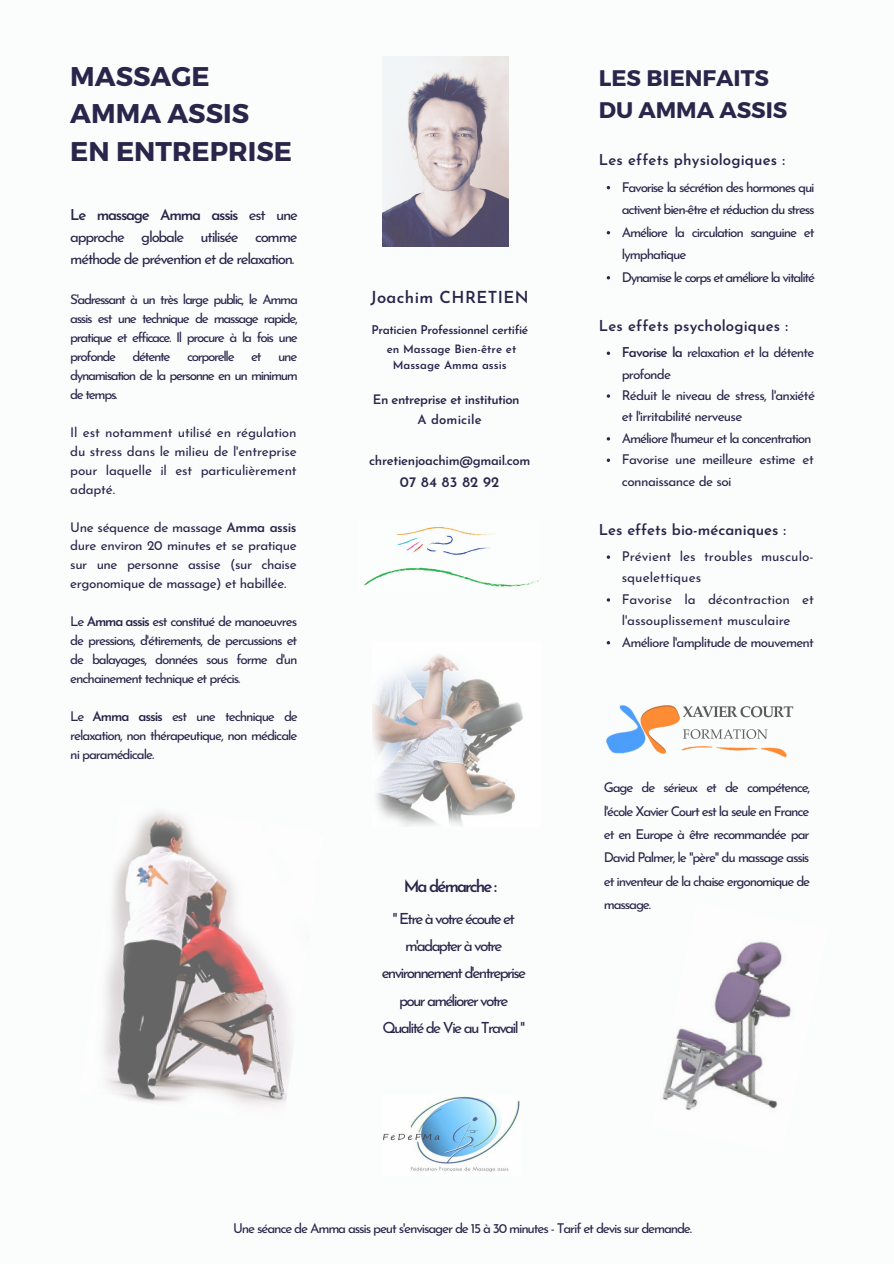
<style>
.page{position:relative;width:894px;height:1264px;background:#fff}
.page>*{position:absolute;margin:0;border:0;box-sizing:border-box;transform-origin:0 0}
.t1{font:700 27px "Montserrat";color:#2b244b}
.t2{font:700 22.5px/31.5px "Montserrat";color:#2b244b}
.t3{font:600 16.95px "Josefin Sans";letter-spacing:-.11em;color:#2b244b}
.t4{font:600 16.5px "Josefin Sans";letter-spacing:.025em;color:#2b244b}
.t5{font:15.45px/27px "Josefin Sans";letter-spacing:-.11em;color:#2b244b;text-align:center}
.t6{font:15px/21.9px "Josefin Sans";letter-spacing:-.08em;color:#2b244b;text-align:justify}
.t7{font:600 15px "Josefin Sans";letter-spacing:.01em;color:#2b244b}
.t8{font:600 14.55px "Josefin Sans";letter-spacing:.01em;color:#2b244b}
.t9{font:13.5px/18.9px "Josefin Sans";letter-spacing:-.08em;color:#2b244b;text-align:justify}
.t10{font:13.5px/21.5px "Josefin Sans";letter-spacing:-.055em;color:#2b244b}
.t11{font:13.5px/21.5px "Josefin Sans";letter-spacing:-.01em;color:#2b244b}
.t12{font:13.5px/21.5px "Josefin Sans";letter-spacing:-.04em;color:#2b244b}
.t13{font:13.5px/21.5px "Josefin Sans";color:#2b244b}
.t14{font:13.5px "Josefin Sans";letter-spacing:-.06em;color:#2b244b}
.t15{font:600 13.05px "Josefin Sans";letter-spacing:-.025em;color:#2b244b}
.t16{font:600 13.05px "Josefin Sans";letter-spacing:.01em;color:#2b244b}
.t17{font:600 12px "Josefin Sans";letter-spacing:-.03em;color:#2b244b}
.t18{font:600 11.55px "Josefin Sans";color:#2b244b}
.s1{font-weight:600}
</style>
<div class="page">
<div style="left:0;top:0;width:893px;height:1263px;background:#fbfdfc"></div>
<img style="left:382px;top:57px;width:126px;height:189px">
<img style="left:383px;top:1096px;width:137px;height:76px">
<img style="left:662px;top:941px;width:129px;height:170px">
<img style="left:103px;top:811px;width:188px;height:295px">
<img style="left:372px;top:654px;width:151px;height:172px">
<img style="left:606px;top:705px;width:187px;height:53px">
<img style="left:363px;top:527px;width:178px;height:60px">
<svg style="left:606px;top:351px;width:4px;height:4px"></svg>
<svg style="left:606px;top:394px;width:4px;height:4px"></svg>
<svg style="left:606px;top:458px;width:4px;height:4px"></svg>
<svg style="left:606px;top:555px;width:4px;height:4px"></svg>
<p class="t1" style="left:70px;top:59px;width:141px">MASSAGE</p>
<p class="t1" style="left:70px;top:96px;width:180px">AMMA ASSIS</p>
<p class="t1" style="left:70px;top:133px;width:223px">EN ENTREPRISE</p>
<p class="t6" style="left:70px;top:205px;width:229px"><span class="s1">Le massage Amma assis</span> est une approche globale utilisée comme méthode de prévention et de relaxation.</p>
<p class="t9" style="left:70px;top:291px;width:229px">S'adressant à un très large public, le Amma assis est une technique de massage rapide, pratique et efficace. Il procure à la fois une profonde détente corporelle et une dynamisation de la personne en un minimum de temps.</p>
<p class="t9" style="left:70px;top:424px;width:228px">Il est notamment utilisé en régulation du stress dans le milieu de l'entreprise pour laquelle il est particulièrement adapté.</p>
<p class="t9" style="left:70px;top:518px;width:228px">Une séquence de massage <span class="s1">Amma assis </span>dure environ 20 minutes et se pratique sur une personne assise (sur chaise ergonomique de massage) et habillée.</p>
<p class="t9" style="left:70px;top:613px;width:229px">Le <span class="s1">Amma assis</span> est constitué de manoeuvres de pressions, d'étirements, de percussions et de balayages, données sous forme d'un enchainement technique et précis.</p>
<p class="t9" style="left:70px;top:708px;width:229px">Le <span class="s1">Amma assis</span> est une technique de relaxation, non thérapeutique, non médicale ni paramédicale.</p>
<p class="t4" style="left:370px;top:291px;width:160px">Joachim CHRETIEN</p>
<p class="t17" style="left:371px;top:324px;width:158px">Praticien Professionnel certifié</p>
<p class="t18" style="left:386px;top:344px;width:131px">en Massage Bien-être et</p>
<p class="t18" style="left:392px;top:360px;width:115px">Massage Amma assis</p>
<p class="t15" style="left:373px;top:394px;width:148px">En entreprise et institution</p>
<p class="t16" style="left:417px;top:414px;width:65px">A domicile</p>
<p class="t15" style="left:369px;top:455px;width:163px">chretienjoachim@gmail.com</p>
<p class="t8" style="left:400px;top:476px;width:101px">07 84 83 82 92</p>
<p class="t3" style="left:403px;top:879px;width:95px">Ma démarche :</p>
<p class="t5" style="left:381px;top:907px;width:146px">" Etre à votre écoute et m'adapter à votre environnement d'entreprise pour améliorer votre<br>Qualité de Vie au Travail "</p>
<p class="t2" style="left:598px;top:61px;width:190px">LES BIENFAITS<br>DU AMMA ASSIS</p>
<p class="t7" style="left:598px;top:153px;width:188px">Les effets physiologiques :</p>
<p class="t9" style="left:621px;top:177px;width:194px;line-height:22.5px">Favorise la sécrétion des hormones qui activent bien-être et réduction du stress</p>
<p class="t9" style="left:621px;top:222px;width:194px;line-height:22.5px">Améliore la circulation sanguine et lymphatique</p>
<p class="t9" style="left:621px;top:269px;width:195px">Dynamise le corps et améliore la vitalité</p>
<p class="t7" style="left:598px;top:320px;width:191px">Les effets psychologiques :</p>
<p class="t9" style="left:621px;top:343px;width:194px;line-height:21.5px"><span class="s1">Favorise la</span> relaxation et la détente profonde</p>
<p class="t10" style="left:621px;top:386px;width:195px">Réduit le niveau de stress, l'anxiété et l'irritabilité nerveuse</p>
<p class="t9" style="left:621px;top:430px;width:191px">Améliore l'humeur et la concentration</p>
<p class="t12" style="left:621px;top:450px;width:193px">Favorise une meilleure estime et connaissance de soi</p>
<p class="t7" style="left:598px;top:524px;width:189px">Les effets bio-mécaniques :</p>
<p class="t13" style="left:621px;top:547px;width:193px">Prévient les troubles musculo&shy;squelettiques</p>
<p class="t11" style="left:621px;top:589px;width:194px">Favorise la décontraction et l'assouplissement musculaire</p>
<p class="t14" style="left:621px;top:636px;width:194px">Améliore l'amplitude de mouvement</p>
<p class="t9" style="left:603px;top:777px;width:208px;line-height:23.4px">Gage de sérieux et de compétence, l'école Xavier Court est la seule en France et en Europe à être recommandée par David Palmer, le "père" du massage assis et inventeur de la chaise ergonomique de massage.</p>
<p class="t9" style="left:233px;top:1219px;width:460px">Une séance de Amma assis peut s'envisager de 15 à 30 minutes - Tarif et devis sur demande.</p>
</div>
